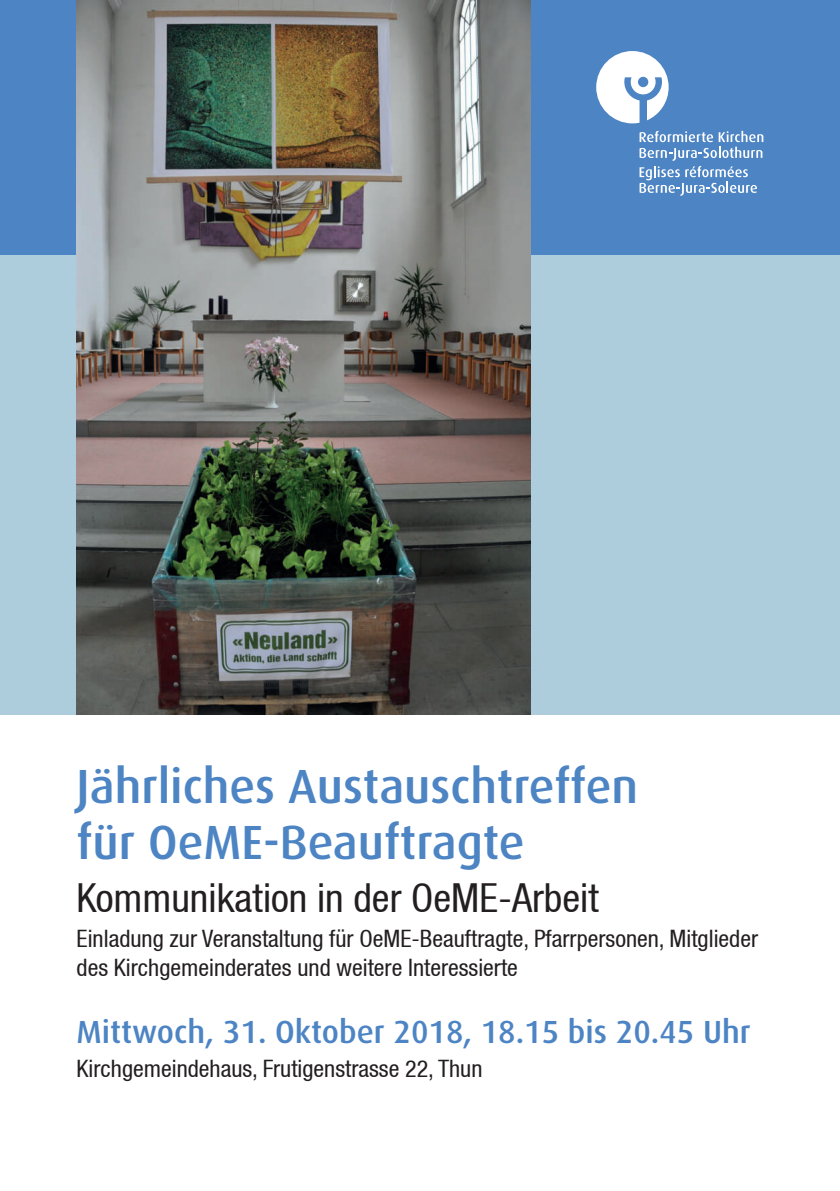
<style>
.page{position:relative;width:840px;height:1191px;background:#fff}
.page>*{position:absolute;margin:0;border:0;box-sizing:border-box;transform-origin:0 0}
.t1{font:500 48px/55.4px "Dax";color:#4d84c4}
.t2{font:condensed 40px "Helvetica 57";color:#231f20}
.t3{font:500 32px "Dax";color:#4d84c4}
.t4{font:condensed 24px/28.8px "Helvetica 57";color:#231f20}
</style>
<div class="page">
<div style="left:0;top:0;width:839px;height:255px;background:#4d84c4"></div>
<div style="left:0;top:255px;width:839px;height:459px;background:#aecddc"></div>
<svg style="left:596px;top:51px;width:72px;height:72px"></svg>
<svg style="left:639px;top:131px;width:124px;height:65px"></svg>
<img style="left:77px;top:0;width:453px;height:714px">
<h1 class="t1" style="left:77px;top:759px;width:562px">Jährliches Austauschtreffen für OeME-Beauftragte</h1>
<h2 class="t2" style="left:77px;top:874px;width:523px">Kommunikation in der OeME-Arbeit</h2>
<p class="t4" style="left:77px;top:923px;width:682px">Einladung zur Veranstaltung für OeME-Beauftragte, Pfarrpersonen, Mitglieder des Kirchgemeinderates und weitere Interessierte</p>
<h3 class="t3" style="left:77px;top:1013px;width:675px">Mittwoch, 31. Oktober 2018, 18.15 bis 20.45 Uhr</h3>
<p class="t4" style="left:77px;top:1054px;width:407px">Kirchgemeindehaus, Frutigenstrasse 22, Thun</p>
</div>
